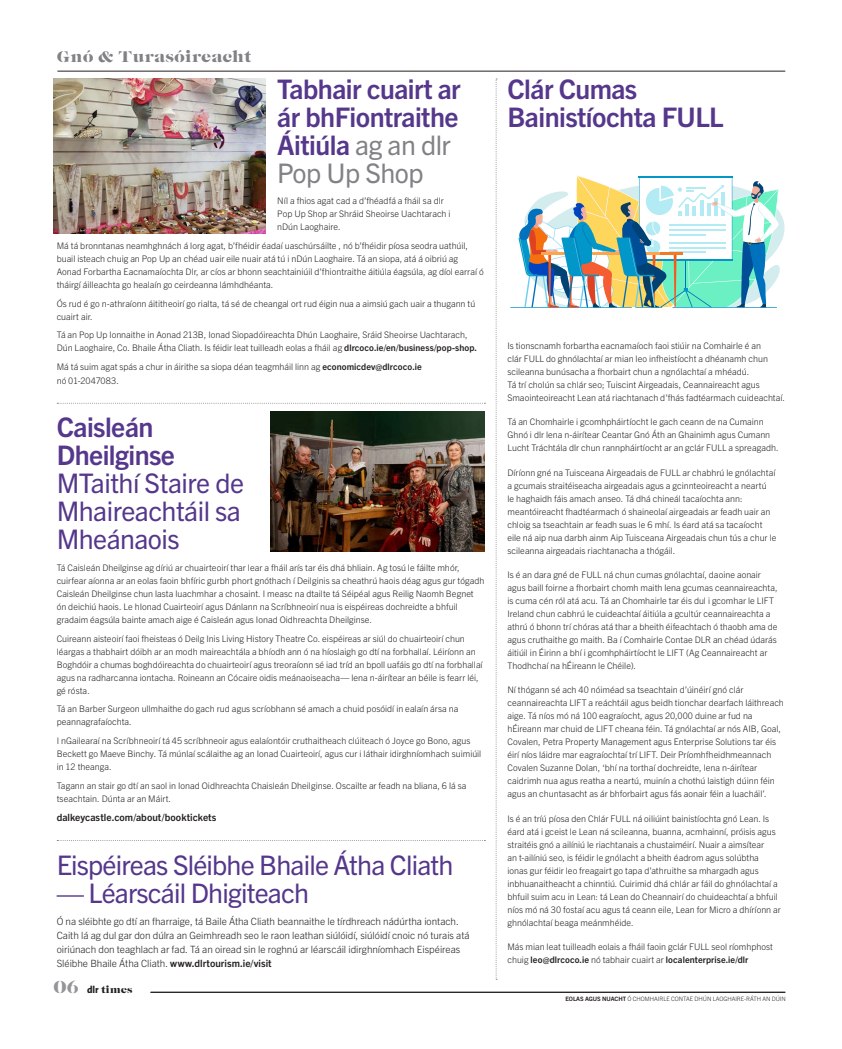
<style>
.page{position:relative;width:842px;height:1049px;background:#fff}
.page>*{position:absolute;margin:0;border:0;box-sizing:border-box;transform-origin:0 0}
.t1{font:27px/28px "Trade Gothic Next LT Pro";letter-spacing:-.03em;color:#55378b}
.t2{font:700 27px/28px "Trade Gothic Next LT Pro";letter-spacing:-.02em;color:#55378b}
.t3{font:900 16px "Caslon Fina Sten AI";color:#808285}
.body{font:300 10px/14px "Trade Gothic Next LT Pro";letter-spacing:-.005em;color:#231f20}
.body-2{font:700 10px "Trade Gothic Next LT Pro";letter-spacing:.005em;color:#231f20}
.t4{font:900 10px "Caslon Fina Sten AI";color:#231f20}
.body-3{font:300 9px/13px "Trade Gothic Next LT Pro";color:#231f20}
.t5{font:300 6px "Trade Gothic Next LT Pro";color:#231f20}
.s1{font-weight:400;color:#808285}
.s2{font-weight:700}
.s3{font-size:18px;color:#939598}
.s4{font-family:"The Sans";font-weight:800}
</style>
<div class="page">
<hr style="left:151px;top:992px;width:634px;height:1px;background:#231f20">
<svg style="left:57px;top:403px;width:428px;height:1px"></svg>
<svg style="left:57px;top:840px;width:428px;height:1px"></svg>
<hr style="left:510px;top:307px;width:122px;height:1px;background:#0396c8">
<svg style="left:516px;top:175px;width:267px;height:133px"></svg>
<img style="left:53px;top:79px;width:213px;height:155px">
<img style="left:271px;top:411px;width:214px;height:140px">
<svg style="left:496px;top:79px;width:1px;height:901px"></svg>
<hr style="left:57px;top:71px;width:728px;height:1px;background:#231f20">
<p class="t3" style="left:57px;top:47px;width:196px">Gnó &amp; Turasóireacht</p>
<p class="t2" style="left:277px;top:73px;width:185px">Tabhair cuairt ar ár bhFiontraithe<br>Áitiúla <span class="s1">ag an dlr<br>Pop Up Shop</span></p>
<p class="body-3" style="left:277px;top:194px;width:175px">Níl a fhios agat cad a d’fhéadfá a fháil sa dlr<br>Pop Up Shop ar Shráid Sheoirse Uachtarach i nDún Laoghaire.</p>
<p class="body-3" style="left:57px;top:239px;width:428px">Má tá bronntanas neamhghnách á lorg agat, b’fhéidir éadaí uaschúrsáilte , nó b’fhéidir píosa seodra uathúil, buail isteach chuig an Pop Up an chéad uair eile nuair atá tú i nDún Laoghaire. Tá an siopa, atá á oibriú ag Aonad Forbartha Eacnamaíochta Dlr, ar cíos ar bhonn seachtainiúil d’fhiontraithe áitiúla éagsúla, ag díol earraí ó tháirgí áilleachta go healaín go ceirdeanna lámhdhéanta.</p>
<p class="body-3" style="left:57px;top:296px;width:420px">Ós rud é go n-athraíonn áititheoirí go rialta, tá sé de cheangal ort rud éigin nua a aimsiú gach uair a thugann tú cuairt air.</p>
<p class="body-3" style="left:57px;top:328px;width:422px">Tá an Pop Up lonnaithe in Aonad 213B, Ionad Siopadóireachta Dhún Laoghaire, Sráid Sheoirse Uachtarach,<br>Dún Laoghaire, Co. Bhaile Átha Cliath. Is féidir leat tuilleadh eolas a fháil ag <span class="s2">dlrcoco.ie/en/business/pop-shop.</span></p>
<p class="body-3" style="left:57px;top:359px;width:367px;line-height:14px">Má tá suim agat spás a chur in áirithe sa siopa déan teagmháil linn ag <span class="s2">economicdev@dlrcoco.ie </span>nó 01-2047083.</p>
<p class="t1" style="left:57px;top:412px;width:189px"><span class="s2">Caisleán<br>Dheilginse<br></span>MTaithí Staire de<br>Mhaireachtáil sa<br>Mheánaois</p>
<p class="body-3" style="left:57px;top:560px;width:429px">Tá Caisleán Dheilginse ag díriú ar chuairteoirí thar lear a fháil arís tar éis dhá bhliain. Ag tosú le fáilte mhór, cuirfear aíonna ar an eolas faoin bhfíric gurbh phort gnóthach í Deilginis sa cheathrú haois déag agus gur tógadh Caisleán Dheilginse chun lasta luachmhar a chosaint. I measc na dtailte tá Séipéal agus Reilig Naomh Begnet ón deichiú haois. Le hIonad Cuairteoirí agus Dánlann na Scríbhneoirí nua is eispéireas dochreidte a bhfuil gradaim éagsúla bainte amach aige é Caisleán agus Ionad Oidhreachta Dheilginse.</p>
<p class="body-3" style="left:57px;top:631px;width:427px">Cuireann aisteoirí faoi fheisteas ó Deilg Inis Living History Theatre Co. eispéireas ar siúl do chuairteoirí chun léargas a thabhairt dóibh ar an modh maireachtála a bhíodh ann ó na híoslaigh go dtí na forbhallaí. Léiríonn an Boghdóir a chumas boghdóireachta do chuairteoirí agus treoraíonn sé iad tríd an bpoll uafáis go dtí na forbhallaí agus na radharcanna iontacha. Roineann an Cócaire oidis meánaoiseacha— lena n-áirítear an béile is fearr léi, gé rósta.</p>
<p class="body-3" style="left:57px;top:702px;width:403px">Tá an Barber Surgeon ullmhaithe do gach rud agus scríobhann sé amach a chuid posóidí in ealaín ársa na peannagrafaíochta.</p>
<p class="body-3" style="left:57px;top:733px;width:426px">I nGailearaí na Scríbhneoirí tá 45 scríbhneoir agus ealaíontóir cruthaitheach clúiteach ó Joyce go Bono, agus<br>Beckett go Maeve Binchy. Tá múnlaí scálaithe ag an Ionad Cuairteoirí, agus cur i láthair idirghníomhach suimiúil in 12 theanga.</p>
<p class="body-3" style="left:57px;top:778px;width:411px">Tagann an stair go dtí an saol in Ionad Oidhreachta Chaisleán Dheilginse. Oscailte ar feadh na bliana, 6 lá sa tseachtain. Dúnta ar an Máirt.</p>
<p class="body-2" style="left:57px;top:811px;width:161px">dalkeycastle.com/about/booktickets</p>
<p class="t1" style="left:57px;top:849px;width:398px">Eispéireas Sléibhe Bhaile Átha Cliath</p>
<p class="t1" style="left:57px;top:877px;width:254px">— Léarscáil Dhigiteach</p>
<p class="body" style="left:57px;top:914px;width:414px">Ó na sléibhte go dtí an fharraige, tá Baile Átha Cliath beannaithe le tírdhreach nádúrtha iontach.<br>Caith lá ag dul gar don dúlra an Geimhreadh seo le raon leathan siúlóidí, siúlóidí cnoic nó turais atá oiriúnach don teaghlach ar fad. Tá an oiread sin le roghnú ar léarscáil idirghníomhach Eispéireas Sléibhe Bhaile Átha Cliath. <span class="s2">www.dlrtourism.ie/visit</span></p>
<p class="t4" style="left:53px;top:984px;width:81px"><span class="s3">06</span> <span class="s4">dlr</span> times</p>
<p class="t2" style="left:507px;top:73px;width:218px">Clár Cumas<br>Bainistíochta FULL</p>
<p class="body-3" style="left:507px;top:339px;width:279px">Is tionscnamh forbartha eacnamaíoch faoi stiúir na Comhairle é an<br>clár FULL do ghnólachtaí ar mian leo infheistíocht a dhéanamh chun scileanna bunúsacha a fhorbairt chun a ngnólachtaí a mhéadú.<br>Tá trí cholún sa chlár seo; Tuiscint Airgeadais, Ceannaireacht agus Smaointeoireacht Lean atá riachtanach d’fhás fadtéarmach cuideachtaí.</p>
<p class="body-3" style="left:507px;top:415px;width:273px">Tá an Chomhairle i gcomhpháirtíocht le gach ceann de na Cumainn<br>Ghnó i dlr lena n-áirítear Ceantar Gnó Áth an Ghainimh agus Cumann<br>Lucht Tráchtála dlr chun rannpháirtíocht ar an gclár FULL a spreagadh.</p>
<p class="body-3" style="left:507px;top:465px;width:270px">Díríonn gné na Tuisceana Airgeadais de FULL ar chabhrú le gnólachtaí a gcumais straitéiseacha airgeadais agus a gcinnteoireacht a neartú<br>le haghaidh fáis amach anseo. Tá dhá chineál tacaíochta ann: meantóireacht fhadtéarmach ó shaineolaí airgeadais ar feadh uair an chloig sa tseachtain ar feadh suas le 6 mhí. Is éard atá sa tacaíocht eile ná aip nua darbh ainm Aip Tuisceana Airgeadais chun tús a chur le scileanna airgeadais riachtanacha a thógáil.</p>
<p class="body-3" style="left:507px;top:568px;width:272px">Is é an dara gné de FULL ná chun cumas gnólachtaí, daoine aonair agus baill foirne a fhorbairt chomh maith lena gcumas ceannaireachta, is cuma cén ról atá acu. Tá an Chomhairle tar éis dul i gcomhar le LIFT Ireland chun cabhrú le cuideachtaí áitiúla a gcultúr ceannaireachta a athrú ó bhonn trí chóras atá thar a bheith éifeachtach ó thaobh ama de agus cruthaithe go maith. Ba í Comhairle Contae DLR an chéad údarás áitiúil in Éirinn a bhí i gcomhpháirtíocht le LIFT (Ag Ceannaireacht ar Thodhchaí na hÉireann le Chéile).</p>
<p class="body-3" style="left:507px;top:683px;width:278px">Ní thógann sé ach 40 nóiméad sa tseachtain d’úinéirí gnó clár ceannaireachta LIFT a reáchtáil agus beidh tionchar dearfach láithreach aige. Tá níos mó ná 100 eagraíocht, agus 20,000 duine ar fud na hÉireann mar chuid de LIFT cheana féin. Tá gnólachtaí ar nós AIB, Goal, Covalen, Petra Property Management agus Enterprise Solutions tar éis éirí níos láidre mar eagraíochtaí trí LIFT. Deir Príomhfheidhmeannach Covalen Suzanne Dolan, ‘bhí na torthaí dochreidte, lena n-áirítear caidrimh nua agus reatha a neartú, muinín a chothú laistigh dúinn féin agus an chuntasacht as ár bhforbairt agus fás aonair féin a luacháil’.</p>
<p class="body-3" style="left:507px;top:811px;width:275px">Is é an tríú píosa den Chlár FULL ná oiliúint bainistíochta gnó Lean. Is éard atá i gceist le Lean ná scileanna, buanna, acmhainní, próisis agus straitéis gnó a ailíniú le riachtanais a chustaiméirí. Nuair a aimsítear<br>an t-ailíniú seo, is féidir le gnólacht a bheith éadrom agus solúbtha ionas gur féidir leo freagairt go tapa d’athruithe sa mhargadh agus inbhuanaitheacht a chinntiú. Cuirimid dhá chlár ar fáil do ghnólachtaí a bhfuil suim acu in Lean: tá Lean do Cheannairí do chuideachtaí a bhfuil níos mó ná 30 fostaí acu agus tá ceann eile, Lean for Micro a dhíríonn ar ghnólachtaí beaga meánmhéide.</p>
<p class="body-3" style="left:507px;top:940px;width:267px">Más mian leat tuilleadh eolais a fháil faoin gclár FULL seol ríomhphost chuig <span class="s2">leo@dlrcoco.ie</span> nó tabhair cuairt ar <span class="s2">localenterprise.ie/dlr</span></p>
<p class="t5" style="left:565px;top:995px;width:222px"><span class="s2">EOLAS AGUS NUACHT</span> Ó CHOMHAIRLE CONTAE DHÚN LAOGHAIRE-RÁTH AN DÚIN</p>
</div>
